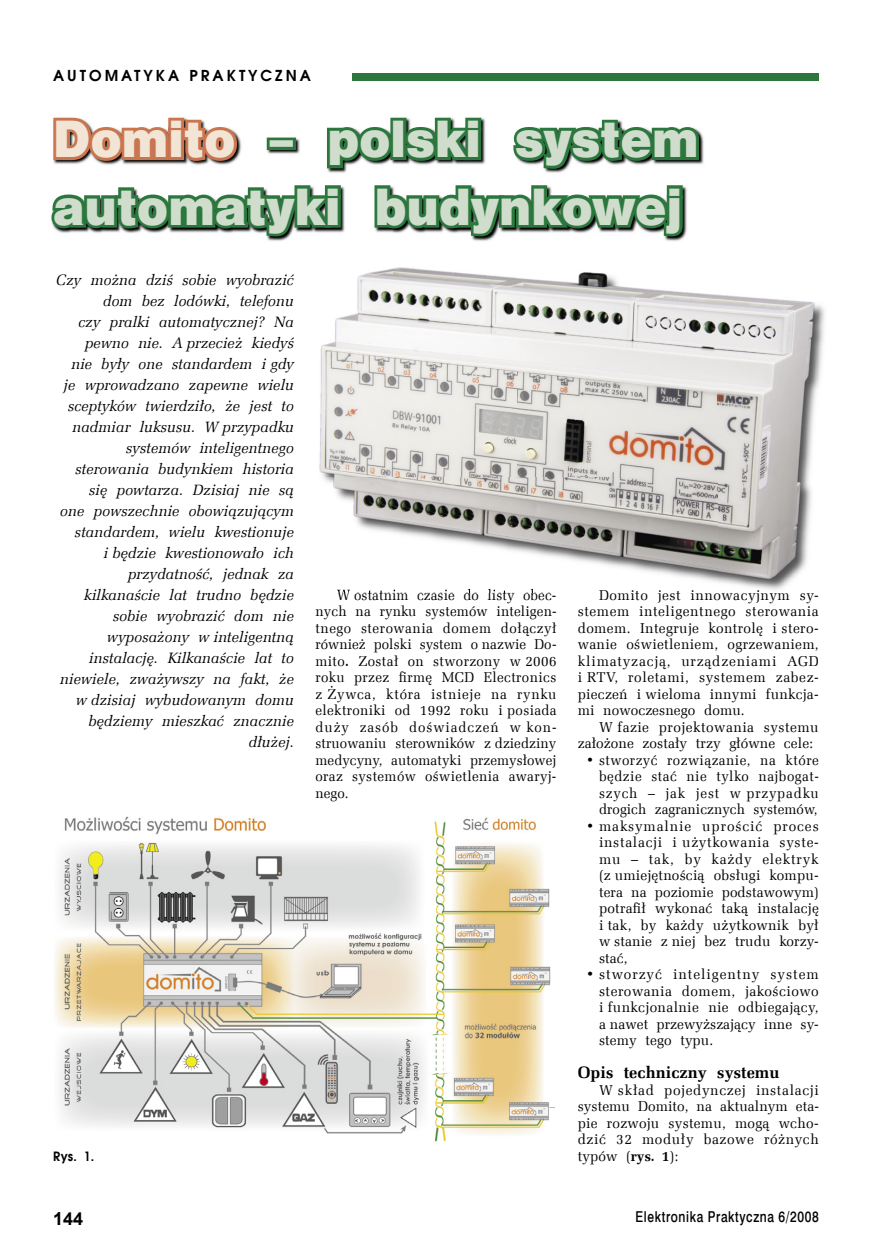
<style>
.page{position:relative;width:872px;height:1255px;background:#fff}
.page>*{position:absolute;margin:0;border:0;box-sizing:border-box;transform-origin:0 0}
.t1{font:46.5px/67.5px "Swis 721 Blk 2 EU";letter-spacing:.005em;color:#d0ddcc}
.t2{font:700 18px "Arial";color:#000}
.t3{font:700 16.5px "Zapf Ellipt EU";letter-spacing:.005em;color:#000}
.t4{font:italic 15px/21px "Zapf Ellipt EU";letter-spacing:.005em;color:#000;text-align:right}
.t5{font:15px "Swis 721 Md EU";letter-spacing:.05em;color:#000;scale:.8 1}
.t6{font:700 15px "Avalon";letter-spacing:.2em;color:#000}
.t7{font:14.25px/16.5px "Zapf Ellipt EU";letter-spacing:.015em;color:#000;text-align:justify}
.t8{font:14.25px/16.5px "Zapf Ellipt EU";letter-spacing:.015em;color:#000;text-align:justify;scale:.96 1}
.t9{font:700 12.75px "Avalon";color:#000;scale:.96 1}
.s1{color:#f3e5d6}
.s2{font-weight:700}
</style>
<div class="page">
<div style="left:352px;top:73px;width:466px;height:8px;background:#2b773e"></div>
<img style="left:241px;top:119px;width:463px;height:122px">
<svg style="left:53px;top:117px;width:188px;height:48px"></svg>
<div style="left:267px;top:137px;width:29px;height:13px;border:6px solid #2b773e"></div>
<svg style="left:324px;top:117px;width:160px;height:54px"></svg>
<svg style="left:509px;top:119px;width:193px;height:53px"></svg>
<svg style="left:51px;top:182px;width:293px;height:58px"></svg>
<svg style="left:371px;top:182px;width:316px;height:58px"></svg>
<img style="left:55px;top:816px;width:500px;height:326px">
<img style="left:469px;top:304px;width:356px;height:286px">
<img style="left:337px;top:589px;width:219px;height:3px">
<img style="left:319px;top:267px;width:498px;height:316px">
<p class="t6" style="left:53px;top:66px;width:259px">AUTOMATYKA PRAKTYCZNA</p>
<h1 class="t1" style="left:53px;top:109px;width:646px"><span class="s1">Domito</span> – polski system automatyki budynkowej</h1>
<p class="t4" style="left:56px;top:269px;width:239px">Czy można dziś sobie wyobrazić dom bez lodówki, telefonu<br>czy pralki automatycznej? Na pewno nie. A przecież kiedyś<br>nie były one standardem i gdy je wprowadzano zapewne wielu sceptyków twierdziło, że jest to nadmiar luksusu. W przypadku systemów inteligentnego sterowania budynkiem historia się powtarza. Dzisiaj nie są<br>one powszechnie obowiązującym standardem, wielu kwestionuje<br>i będzie kwestionowało ich przydatność, jednak za kilkanaście lat trudno będzie sobie wyobrazić dom nie wyposażony w inteligentną instalację. Kilkanaście lat to niewiele, zważywszy na fakt, że w dzisiaj wybudowanym domu będziemy mieszkać znacznie dłużej.</p>
<p class="t8" style="left:315px;top:586px;width:253px;text-indent:21px">W ostatnim czasie do listy obec&shy;nych na rynku systemów inteligen&shy;tnego sterowania domem dołączył również polski system o nazwie Do&shy;mito<span class="s2">.</span> Został on stworzony w 2006 roku przez firmę MCD Electronics z Żywca, która istnieje na rynku elektroniki od 1992 roku i posiada duży zasób doświadczeń w kon&shy;struowaniu sterowników z dziedziny medycyny, automatyki przemysłowej oraz systemów oświetlenia awaryj&shy;nego.</p>
<p class="t9" style="left:53px;top:1148px;width:44px">Rys. 1.</p>
<p class="t7" style="left:578px;top:586px;width:242px;text-indent:21px">Domito jest innowacyjnym sy&shy;stemem inteligentnego sterowania domem. Integruje kontrolę i stero&shy;wanie oświetleniem, ogrzewaniem, klimatyzacją, urządzeniami AGD i RTV, roletami, systemem zabez&shy;pieczeń i wieloma innymi funkcja&shy;mi nowoczesnego domu.</p>
<p class="t7" style="left:578px;top:718px;width:242px;text-indent:21px">W fazie projektowania systemu założone zostały trzy główne cele:</p>
<p class="t8" style="left:599px;top:751px;width:230px;text-indent:-13px">• stworzyć rozwiązanie, na które będzie stać nie tylko najbogat&shy;szych – jak jest w przypadku drogich zagranicznych systemów,</p>
<p class="t7" style="left:599px;top:817px;width:221px;text-indent:-13px">• maksymalnie uprościć proces instalacji i użytkowania syste&shy;mu – tak, by każdy elektryk (z umiejętnością obsługi kompu&shy;tera na poziomie podstawowym) potrafił wykonać taką instalację i tak, by każdy użytkownik był w stanie z niej bez trudu korzy&shy;stać,</p>
<p class="t7" style="left:599px;top:966px;width:221px;text-indent:-13px">• stworzyć inteligentny system sterowania domem, jakościowo i funkcjonalnie nie odbiegający, a nawet przewyższający inne sy&shy;stemy tego typu.</p>
<p class="t3" style="left:578px;top:1062px;width:203px">Opis techniczny systemu</p>
<p class="t7" style="left:578px;top:1081px;width:243px;text-indent:21px">W skład pojedynczej instalacji systemu Domito, na aktualnym eta&shy;pie rozwoju systemu, mogą wcho&shy;dzić 32 moduły bazowe różnych typów (<span class="s2">rys. 1</span>):</p>
<p class="t2" style="left:53px;top:1206px;width:32px">144</p>
<p class="t5" style="left:635px;top:1207px;width:230px">Elektronika Praktyczna 6/2008</p>
</div>
